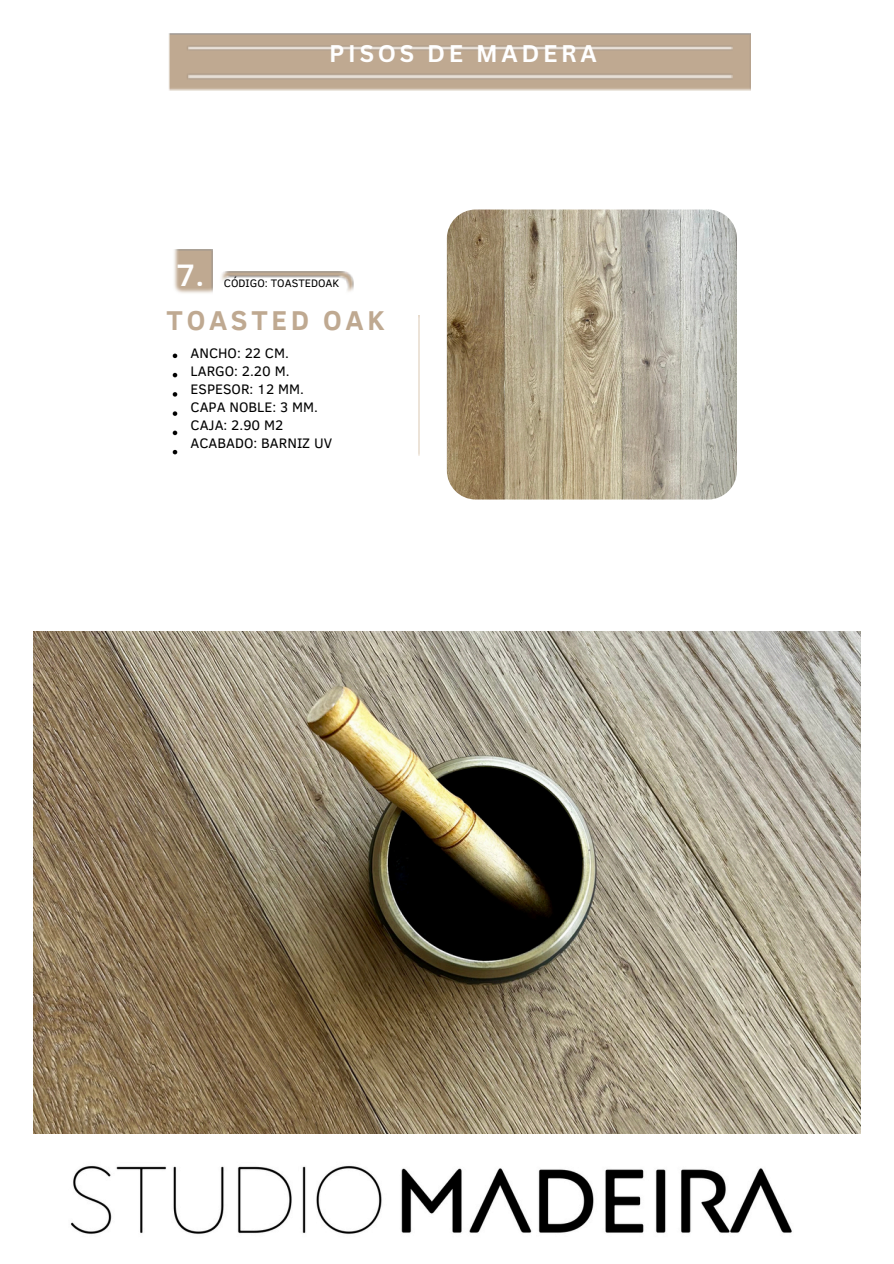
<style>
.page{position:relative;width:894px;height:1264px;background:#fff}
.page>*{position:absolute;margin:0;border:0;box-sizing:border-box;transform-origin:0 0}
.t1{font:500 31.8px "Clear Sans";color:#fff}
.t2{font:700 27.9px "Clear Sans";letter-spacing:.135em;color:#bfa991}
.t3{font:700 23.4px "Canva Sans";letter-spacing:.16em;color:#fff}
.t4{font:14.1px/18px "Clear Sans";color:#000}
.t5{font:11.1px "Clear Sans";color:#000}
</style>
<div class="page">
<img style="left:33px;top:631px;width:827px;height:502px">
<img style="left:446px;top:209px;width:290px;height:290px;border-radius:29px">
<img style="left:174px;top:249px;width:39px;height:44px">
<img style="left:221px;top:271px;width:132px;height:21px">
<img style="left:172px;top:353px;width:6px;height:102px">
<img style="left:71px;top:1165px;width:721px;height:69px">
<h3 class="t3" style="left:329px;top:37px;width:269px">PISOS DE MADERA</h3>
<p class="t1" style="left:176px;top:252px;width:30px">7.</p>
<p class="t5" style="left:224px;top:275px;width:117px">CÓDIGO: TOASTEDOAK</p>
<p class="t2" style="left:166px;top:300px;width:220px">TOASTED OAK</p>
<h1 class="t4" style="left:190px;top:343px;width:143px">ANCHO: 22 CM.<br>LARGO: 2.20 M.<br>ESPESOR: 12 MM.<br>CAPA NOBLE: 3 MM.<br>CAJA: 2.90 M2<br>ACABADO: BARNIZ UV</h1>
</div>
